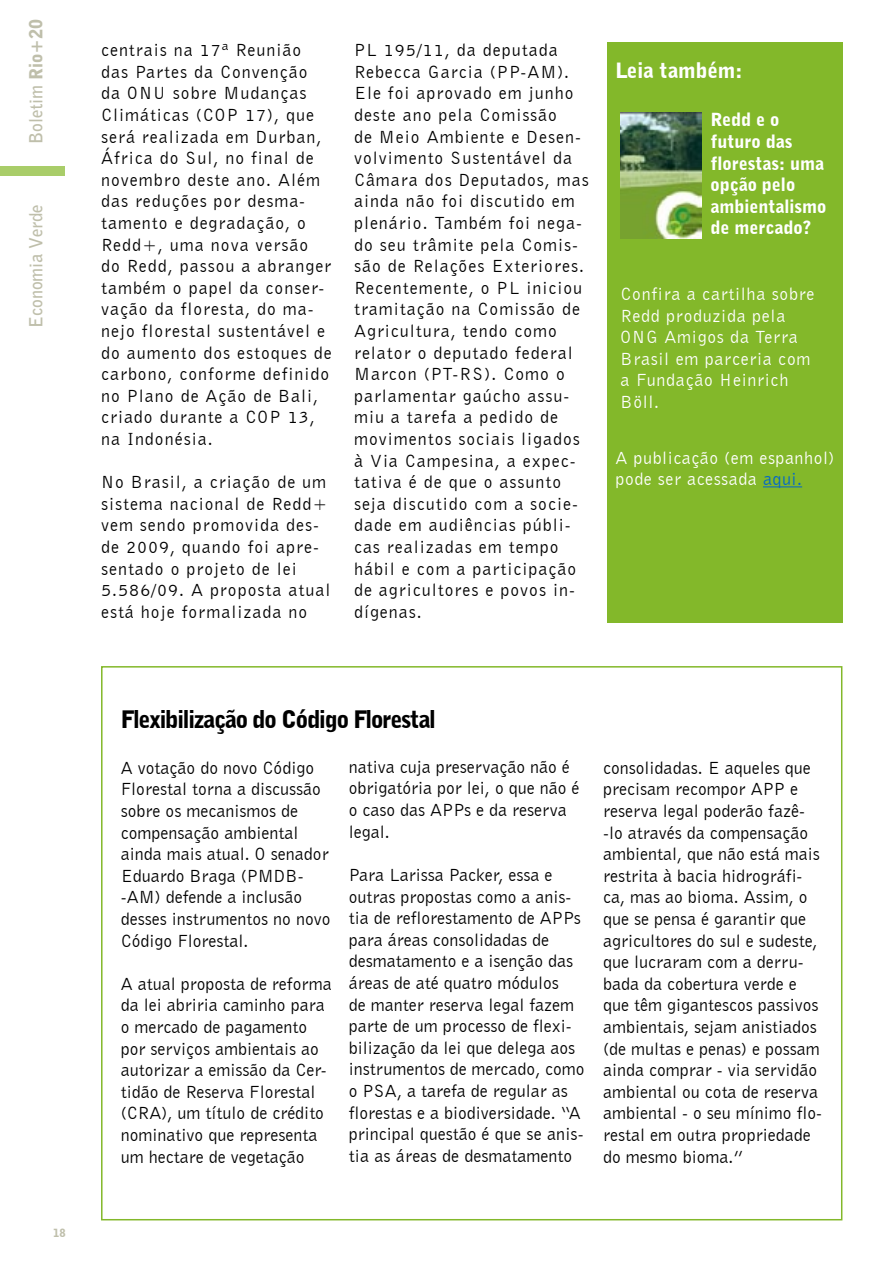
<style>
.page{position:relative;width:893px;height:1263px;background:#fff}
.page>*{position:absolute;margin:0;border:0;box-sizing:border-box;transform-origin:0 0}
.t1{font:900 24px "Bell Gothic BT";letter-spacing:-.05em;color:#000}
.t2{font:900 21px "Bell Gothic BT";color:#fff}
.t3{font:18px/21.6px "Bell Gothic BT";color:#000}
.t4{font:18px/21.6px "Bell Gothic BT";letter-spacing:.055em;color:#000}
.t5{font:18px/21.6px "Bell Gothic BT";letter-spacing:.04em;color:#fff}
.t6{font:900 18px/21.6px "Bell Gothic BT";color:#fff}
.t7{font:700 18px "Bell Gothic BT";color:#bfbfab}
.t8{font:900 11.25px "Bell Gothic BT";color:#bfbfab}
.s1{font-weight:900}
.s2{color:#06c}
</style>
<div class="page">
<div style="left:0;top:166px;width:65px;height:9px;background:#a9cd69"></div>
<div style="left:607px;top:43px;width:235px;height:580px;background:#83b82a"></div>
<img style="left:621px;top:113px;width:80px;height:126px">
<hr style="left:763px;top:486px;width:39px;height:1px;background:#06c">
<p class="t7" style="left:24px;top:144px;width:126px;rotate:-90deg">Boletim <span class="s1">Rio+20</span></p>
<p class="t7" style="left:24px;top:328px;width:124px;rotate:-90deg">Economia Verde</p>
<p class="t8" style="left:53px;top:1226px;width:14px">18</p>
<p class="t4" style="left:101px;top:39px;width:232px">centrais na 17ª Reunião das Partes da Convenção<br>da ONU sobre Mudanças<br>Climáticas (COP 17), que será realizada em Durban,<br>África do Sul, no final de novembro deste ano. Além das reduções por desma&shy;tamento e degradação, o<br>Redd+, uma nova versão<br>do Redd, passou a abranger também o papel da conser&shy;vação da floresta, do ma&shy;nejo florestal sustentável e do aumento dos estoques de carbono, conforme definido no Plano de Ação de Bali, criado durante a COP 13, na Indonésia.</p>
<p class="t4" style="left:101px;top:471px;width:231px">No Brasil, a criação de um sistema nacional de Redd+ vem sendo promovida des&shy;de 2009, quando foi apre&shy;sentado o projeto de lei<br>5.586/09. A proposta atual está hoje formalizada no</p>
<p class="t4" style="left:354px;top:39px;width:236px">PL 195/11, da deputada<br>Rebecca Garcia (PP-AM).<br>Ele foi aprovado em junho deste ano pela Comissão<br>de Meio Ambiente e Desen&shy;volvimento Sustentável da<br>Câmara dos Deputados, mas ainda não foi discutido em plenário. Também foi nega&shy;do seu trâmite pela Comis&shy;são de Relações Exteriores.<br>Recentemente, o PL iniciou tramitação na Comissão de<br>Agricultura, tendo como relator o deputado federal<br>Marcon (PT-RS). Como o parlamentar gaúcho assu&shy;miu a tarefa a pedido de movimentos sociais ligados à Via Campesina, a expec&shy;tativa é de que o assunto seja discutido com a socie&shy;dade em audiências públi&shy;cas realizadas em tempo hábil e com a participação de agricultores e povos in&shy;dígenas.</p>
<p class="t2" style="left:615px;top:57px;width:128px">Leia também:</p>
<p class="t6" style="left:710px;top:109px;width:117px">Redd e o futuro das florestas: uma opção pelo ambientalismo de mercado?</p>
<p class="t5" style="left:621px;top:283px;width:195px">Confira a cartilha sobre<br>Redd produzida pela<br>ONG Amigos da Terra<br>Brasil em parceria com a Fundação Heinrich<br>Böll.</p>
<p class="t5" style="left:615px;top:446px;width:220px">A publicação (em espanhol) pode ser acessada <span class="s2">aqui.</span></p>
<h1 class="t1" style="left:121px;top:704px;width:316px">Flexibilização do Código Florestal</h1>
<p class="t3" style="left:121px;top:756px;width:211px">A votação do novo Código<br>Florestal torna a discussão sobre os mecanismos de compensação ambiental ainda mais atual. O senador<br>Eduardo Braga (PMDB--AM) defende a inclusão desses instrumentos no novo<br>Código Florestal.</p>
<p class="t3" style="left:121px;top:972px;width:212px">A atual proposta de reforma da lei abriria caminho para o mercado de pagamento por serviços ambientais ao autorizar a emissão da Cer&shy;tidão de Reserva Florestal (CRA), um título de crédito nominativo que representa um hectare de vegetação</p>
<p class="t3" style="left:349px;top:756px;width:232px">nativa cuja preservação não é obrigatória por lei, o que não é o caso das APPs e da reserva legal.</p>
<p class="t3" style="left:349px;top:864px;width:237px">Para Larissa Packer, essa e outras propostas como a anis&shy;tia de reflorestamento de APPs para áreas consolidadas de desmatamento e a isenção das áreas de até quatro módulos<br>de manter reserva legal fazem parte de um processo de flexi&shy;bilização da lei que delega aos instrumentos de mercado, como o PSA, a tarefa de regular as florestas e a biodiversidade. “A principal questão é que se anis&shy;tia as áreas de desmatamento</p>
<p class="t3" style="left:603px;top:756px;width:220px">consolidadas. E aqueles que precisam recompor APP e reserva legal poderão fazê--lo através da compensação ambiental, que não está mais restrita à bacia hidrográfi&shy;ca, mas ao bioma. Assim, o que se pensa é garantir que agricultores do sul e sudeste, que lucraram com a derru&shy;bada da cobertura verde e que têm gigantescos passivos ambientais, sejam anistiados (de multas e penas) e possam ainda comprar - via servidão ambiental ou cota de reserva ambiental - o seu mínimo flo&shy;restal em outra propriedade do mesmo bioma.”</p>
</div>
